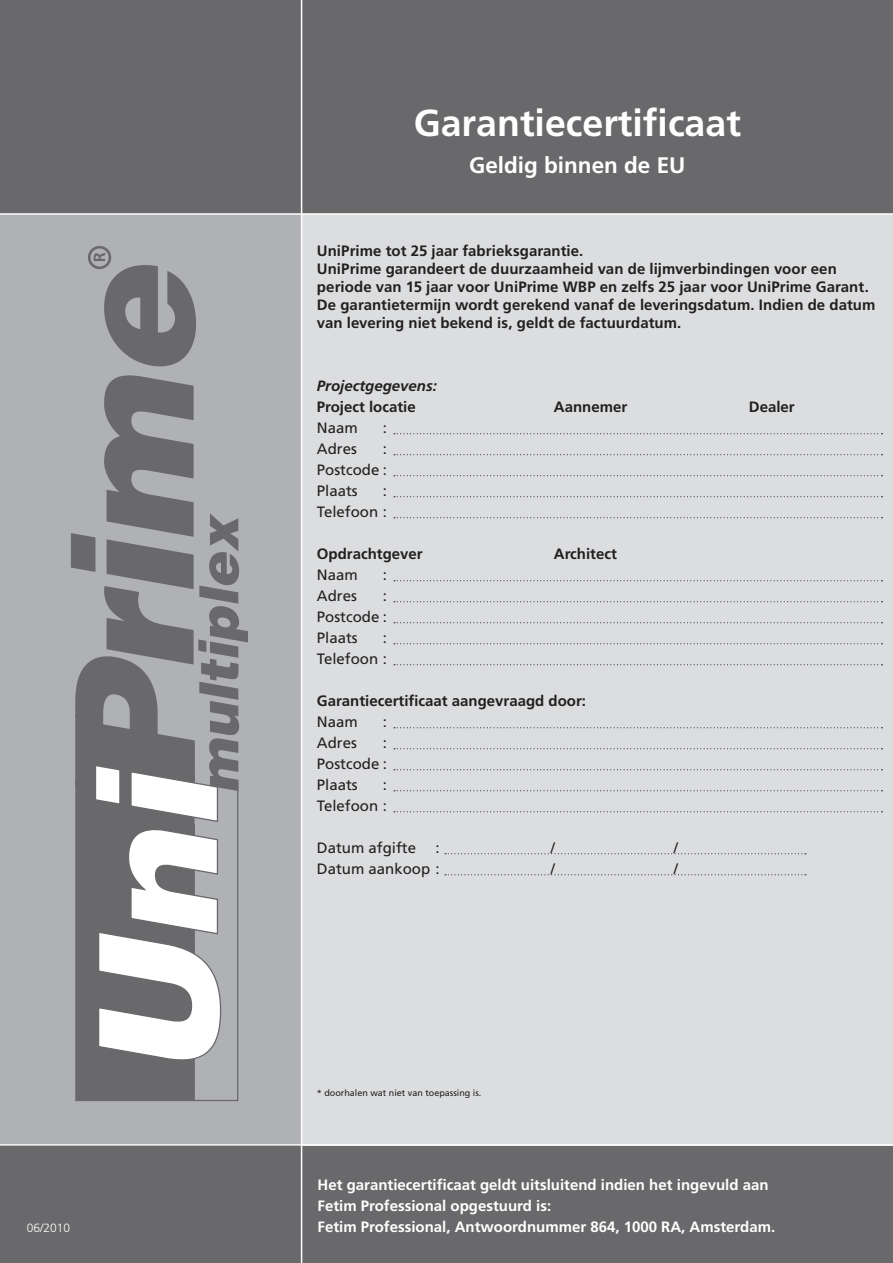
<style>
.page{position:relative;width:893px;height:1263px;background:#fff}
.page>*{position:absolute;margin:0;border:0;box-sizing:border-box;transform-origin:0 0}
.t1{font:700 37.5px "Frutiger";color:#fff}
.t2{font:700 22.5px "Frutiger";color:#fff}
.t3{font:700 15px/18px "Frutiger";color:#231f20}
.t4{font:700 15px/21px "Frutiger";color:#fff}
.t5{font:15px/21px "Frutiger";color:#231f20;text-align:justify}
.t6{font:italic 700 15px/21px "Frutiger";color:#231f20}
.t7{font:300 12px "Frutiger";color:#fff}
.t8{font:9px "Frutiger";color:#231f20}
.s1{font-style:normal}
.s2{font-weight:400}
</style>
<div class="page">
<div style="left:0;top:1144px;width:893px;height:119px;background:#69696c"></div>
<div style="left:0;top:0;width:893px;height:214px;background:#69696c"></div>
<div style="left:0;top:214px;width:302px;height:930px;background:#b0b1b5"></div>
<svg style="left:75px;top:1065px;width:164px;height:36px"></svg>
<svg style="left:71px;top:253px;width:177px;height:812px"></svg>
<div style="left:88px;top:246px;width:23px;height:23px;border:3px solid #69696c;border-radius:50%"></div>
<div style="left:302px;top:214px;width:591px;height:932px;background:#dcdddf"></div>
<svg style="left:394px;top:433px;width:488px;height:1px"></svg>
<svg style="left:394px;top:454px;width:488px;height:1px"></svg>
<svg style="left:394px;top:475px;width:488px;height:1px"></svg>
<svg style="left:394px;top:496px;width:488px;height:1px"></svg>
<svg style="left:394px;top:517px;width:488px;height:1px"></svg>
<svg style="left:394px;top:580px;width:488px;height:1px"></svg>
<svg style="left:394px;top:601px;width:488px;height:1px"></svg>
<svg style="left:394px;top:622px;width:488px;height:1px"></svg>
<svg style="left:394px;top:643px;width:488px;height:1px"></svg>
<svg style="left:394px;top:664px;width:488px;height:1px"></svg>
<svg style="left:394px;top:727px;width:488px;height:1px"></svg>
<svg style="left:394px;top:748px;width:488px;height:1px"></svg>
<svg style="left:394px;top:769px;width:488px;height:1px"></svg>
<svg style="left:394px;top:790px;width:488px;height:1px"></svg>
<svg style="left:394px;top:811px;width:488px;height:1px"></svg>
<svg style="left:445px;top:853px;width:361px;height:1px"></svg>
<svg style="left:445px;top:874px;width:361px;height:1px"></svg>
<hr style="left:0;top:1144px;width:893px;height:1px;background:#fff">
<hr style="left:301px;top:0;width:1px;height:1263px;background:#fff">
<hr style="left:0;top:213px;width:893px;height:2px;background:#fff">
<p class="t7" style="left:27px;top:1221px;width:45px">06/2010</p>
<p class="t1" style="left:414px;top:100px;width:329px">Garantiecertificaat</p>
<p class="t2" style="left:469px;top:152px;width:218px">Geldig binnen de EU</p>
<p class="t3" style="left:317px;top:242px;width:560px">UniPrime tot 25 jaar fabrieksgarantie.<br>UniPrime garandeert de duurzaamheid van de lijmverbindingen voor een periode van 15 jaar voor UniPrime WBP en zelfs 25 jaar voor UniPrime Garant.<br>De garantietermijn wordt gerekend vanaf de leveringsdatum. Indien de datum van levering niet bekend is, geldt de factuurdatum.</p>
<p class="t6" style="left:317px;top:375px;width:122px">Projectgegevens:<br><span class="s1">Project locatie</span></p>
<p class="t3" style="left:554px;top:398px;width:75px">Aannemer</p>
<p class="t3" style="left:749px;top:398px;width:47px">Dealer</p>
<p class="t5" style="left:317px;top:417px;width:42px">Naam</p>
<p class="t5" style="left:383px;top:417px;width:6px">:</p>
<p class="t5" style="left:317px;top:438px;width:42px">Adres</p>
<p class="t5" style="left:317px;top:438px;width:72px;text-indent:66px">:<br>Postcode :<br>Plaats</p>
<p class="t5" style="left:317px;top:480px;width:72px;text-align:right">:<br>Telefoon :</p>
<p class="t3" style="left:317px;top:545px;width:107px">Opdrachtgever</p>
<p class="t3" style="left:554px;top:545px;width:65px">Architect</p>
<p class="t5" style="left:317px;top:564px;width:42px">Naam</p>
<p class="t5" style="left:383px;top:564px;width:6px">:</p>
<p class="t5" style="left:317px;top:585px;width:42px">Adres</p>
<p class="t5" style="left:317px;top:585px;width:72px;text-indent:66px">:<br>Postcode :<br>Plaats</p>
<p class="t5" style="left:317px;top:627px;width:72px;text-align:right">:<br>Telefoon :</p>
<p class="t3" style="left:317px;top:690px;width:271px;line-height:21px">Garantiecertificaat aangevraagd door:<br><span class="s2">Naam</span></p>
<p class="t5" style="left:383px;top:711px;width:6px">:</p>
<p class="t5" style="left:317px;top:732px;width:42px">Adres</p>
<p class="t5" style="left:317px;top:732px;width:72px;text-indent:66px">:<br>Postcode :<br>Plaats</p>
<p class="t5" style="left:317px;top:774px;width:72px;text-align:right">:<br>Telefoon :</p>
<p class="t5" style="left:317px;top:837px;width:101px">Datum afgifte</p>
<p class="t5" style="left:435px;top:837px;width:6px">:</p>
<p class="t5" style="left:551px;top:837px;width:6px">/</p>
<p class="t5" style="left:674px;top:837px;width:6px">/</p>
<p class="t5" style="left:317px;top:858px;width:124px">Datum aankoop :</p>
<p class="t5" style="left:551px;top:858px;width:6px">/</p>
<p class="t5" style="left:674px;top:858px;width:6px">/</p>
<p class="t8" style="left:317px;top:1088px;width:166px">* doorhalen wat niet van toepassing is.</p>
<p class="t4" style="left:318px;top:1174px;width:459px">Het garantiecertificaat geldt uitsluitend indien het ingevuld aan<br>Fetim Professional opgestuurd is:<br>Fetim Professional, Antwoordnummer 864, 1000 RA, Amsterdam.</p>
</div>
